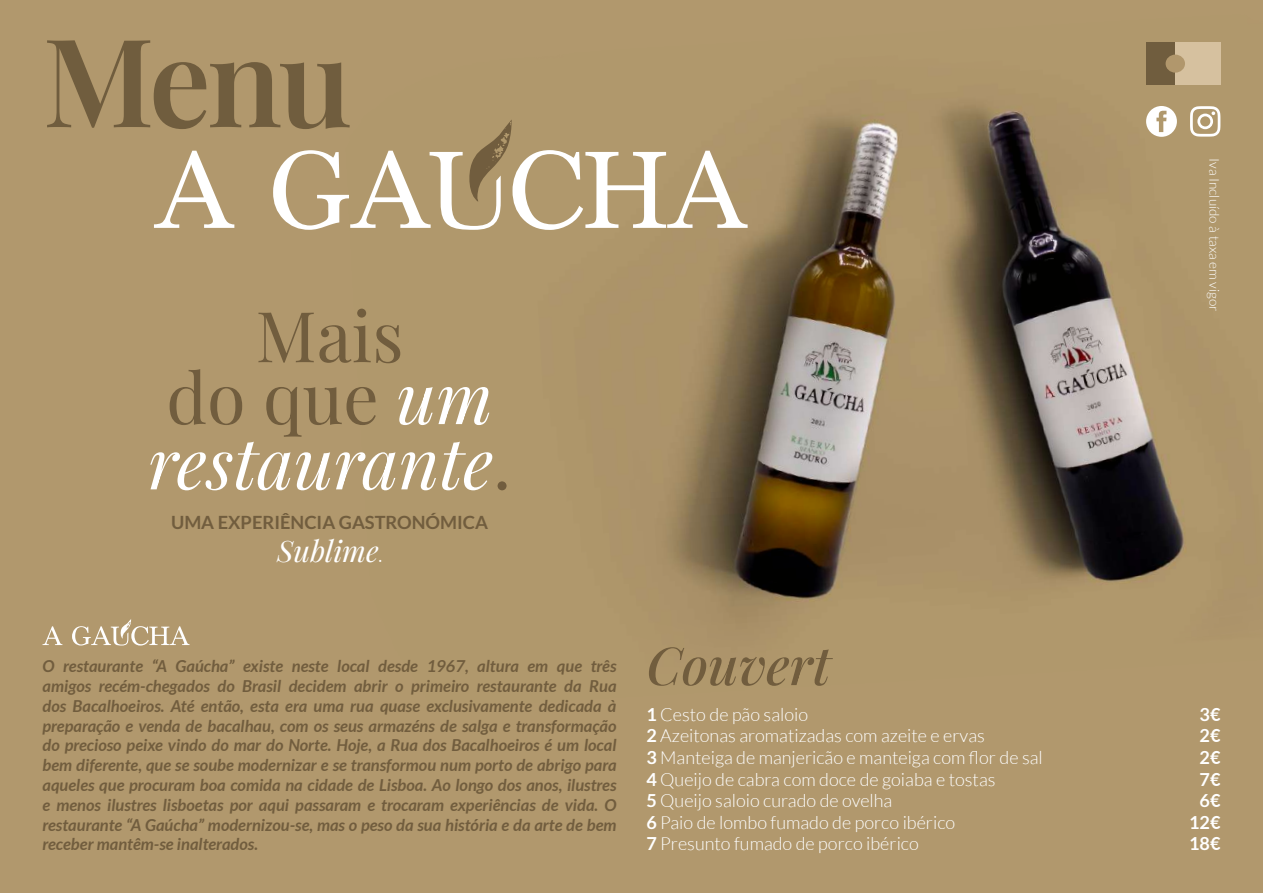
<style>
.page{position:relative;width:1263px;height:893px;background:#b1986d}
.page>*{position:absolute;margin:0;border:0;box-sizing:border-box;transform-origin:0 0}
.t1{font:600 122.85px "Playfair Display";color:#705d3e}
.t2{font:italic 70.2px/63.4px "Playfair Display";color:#fff;text-align:center}
.t3{font:italic 500 52.5px "Playfair Display";color:#715d3e}
.t4{font:italic 29.55px "Playfair Display";color:#fff}
.t5{font:700 18.3px "Lato";color:#715d3e}
.t6{font:300 18px/21.6px "Lato";color:#fff}
.t7{font:700 18px/21.6px "Lato";color:#fff;text-align:center}
.t8{font:italic 700 16.5px/19.8px "Lato";color:#715d3e;text-align:justify}
.t9{font:300 13.5px "Lato";color:#fff}
.s1{font-style:normal;color:#715d3e}
.s2{font-family:"Lato";font-weight:700;font-style:normal;font-size:13.5px}
.s3{font-weight:700}
</style>
<div class="page">
<img style="left:663px;top:42px;width:558px;height:582px">
<svg style="left:154px;top:151px;width:80px;height:77px"></svg>
<svg style="left:273px;top:119px;width:475px;height:111px"></svg>
<svg style="left:43px;top:626px;width:19px;height:19px"></svg>
<svg style="left:72px;top:619px;width:118px;height:26px"></svg>
<svg style="left:1146px;top:106px;width:31px;height:31px"></svg>
<svg style="left:1190px;top:106px;width:30px;height:31px"></svg>
<div style="left:1146px;top:43px;width:29px;height:42px;background:#705d3e"></div>
<div style="left:1175px;top:43px;width:45px;height:42px;background:#d6c19f"></div>
<div style="left:1165px;top:55px;width:20px;height:18px;background:#b1976c;border-radius:50%"></div>
<h1 class="t1" style="left:43px;top:-15px;width:311px">Menu</h1>
<h2 class="t2" style="left:148px;top:299px;width:364px"><span class="s1">Mais<br>do que</span> um restaurante<span class="s1">.</span></h2>
<p class="t5" style="left:171px;top:512px;width:318px">UMA EXPERIÊNCIA GASTRONÓMICA</p>
<h3 class="t4" style="left:277px;top:528px;width:106px">Sublime<span class="s2">.</span></h3>
<p class="t9" style="left:1222px;top:158px;width:155px;rotate:90deg">Iva Incluído à taxa em vigor</p>
<p class="t8" style="left:43px;top:657px;width:576px">O restaurante “A Gaúcha” existe neste local desde 1967, altura em que três amigos recém-chegados do Brasil decidem abrir o primeiro restaurante da Rua dos Bacalhoeiros. Até então, esta era uma rua quase exclusivamente dedicada à preparação e venda de bacalhau, com os seus armazéns de salga e transformação do precioso peixe vindo do mar do Norte. Hoje, a Rua dos Bacalhoeiros é um local bem diferente, que se soube modernizar e se transformou num porto de abrigo para aqueles que procuram boa comida na cidade de Lisboa. Ao longo dos anos, ilustres e menos ilustres lisboetas por aqui passaram e trocaram experiências de vida. O restaurante “A Gaúcha” modernizou-se, mas o peso da sua história e da arte de bem receber mantêm-se inalterados.</p>
<h3 class="t3" style="left:646px;top:625px;width:186px">Couvert</h3>
<p class="t6" style="left:646px;top:704px;width:398px"><span class="s3">1</span> Cesto de pão saloio<br><span class="s3">2</span> Azeitonas aromatizadas com azeite e ervas<br><span class="s3">3</span> Manteiga de manjericão e manteiga com flor de sal <span class="s3">4</span> Queijo de cabra com doce de goiaba e tostas<br><span class="s3">5</span> Queijo saloio curado de ovelha<br><span class="s3">6</span> Paio de lombo fumado de porco ibérico<br><span class="s3">7</span> Presunto fumado de porco ibérico</p>
<p class="t7" style="left:1189px;top:703px;width:33px">3€<br>2€<br>2€<br>7€<br>6€<br>12€<br>18€</p>
</div>
